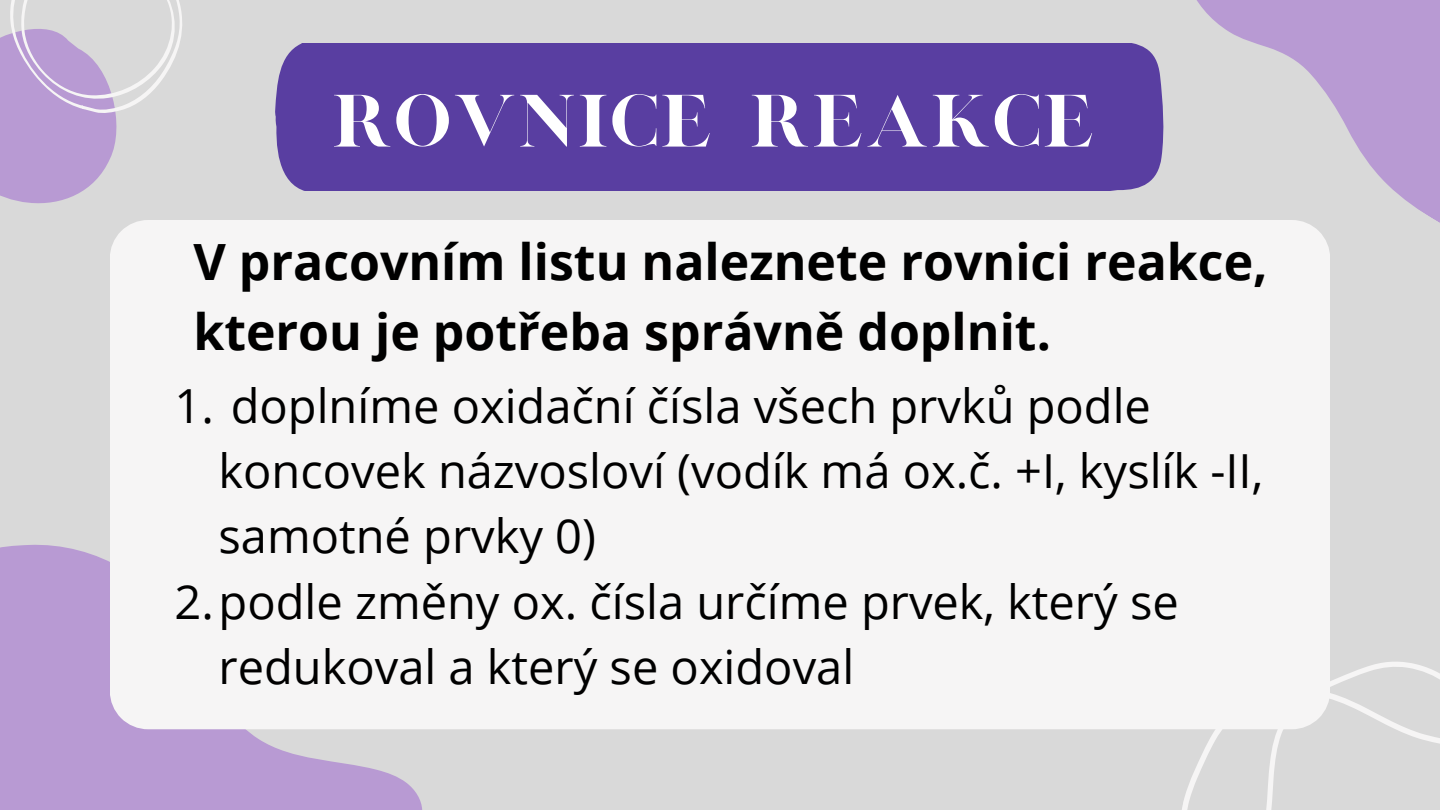
<style>
.page{position:relative;width:1440px;height:810px;background:#d9d9d9}
.page>*{position:absolute;margin:0;border:0;box-sizing:border-box;transform-origin:0 0}
.t1{font:60px "London";color:#fff}
.t2{font:700 50px/69.8px "Open Sans";color:#000}
.t3{font:47px/65.3px "Open Sans";color:#000}
</style>
<div class="page">
<div style="left:275px;top:44px;width:841px;height:147px;background:#593ea1"></div>
<svg style="left:0;top:544px;width:422px;height:266px;background:#bba1d3"></svg>
<div style="left:110px;top:220px;width:1219px;height:509px;background:#f6f5f5"></div>
<svg style="left:1116px;top:0;width:324px;height:317px"></svg>
<svg style="left:1144px;top:667px;width:23px;height:62px"></svg>
<svg style="left:1167px;top:619px;width:273px;height:191px"></svg>
<svg style="left:0;top:0;width:213px;height:262px"></svg>
<h1 class="t1" style="left:331px;top:80px;width:766px">ROVNICE REAKCE</h1>
<p class="t2" style="left:193px;top:226px;width:1076px">V pracovním listu naleznete rovnici reakce, kterou je potřeba správně doplnit.</p>
<p class="t3" style="left:219px;top:372px;width:1046px;text-indent:-44px">1. doplníme oxidační čísla všech prvků podle koncovek názvosloví (vodík má ox.č. +I, kyslík -II, samotné prvky 0)</p>
<p class="t3" style="left:219px;top:568px;width:962px;text-indent:-44px">2.podle změny ox. čísla určíme prvek, který se redukoval a který se oxidoval</p>
</div>
